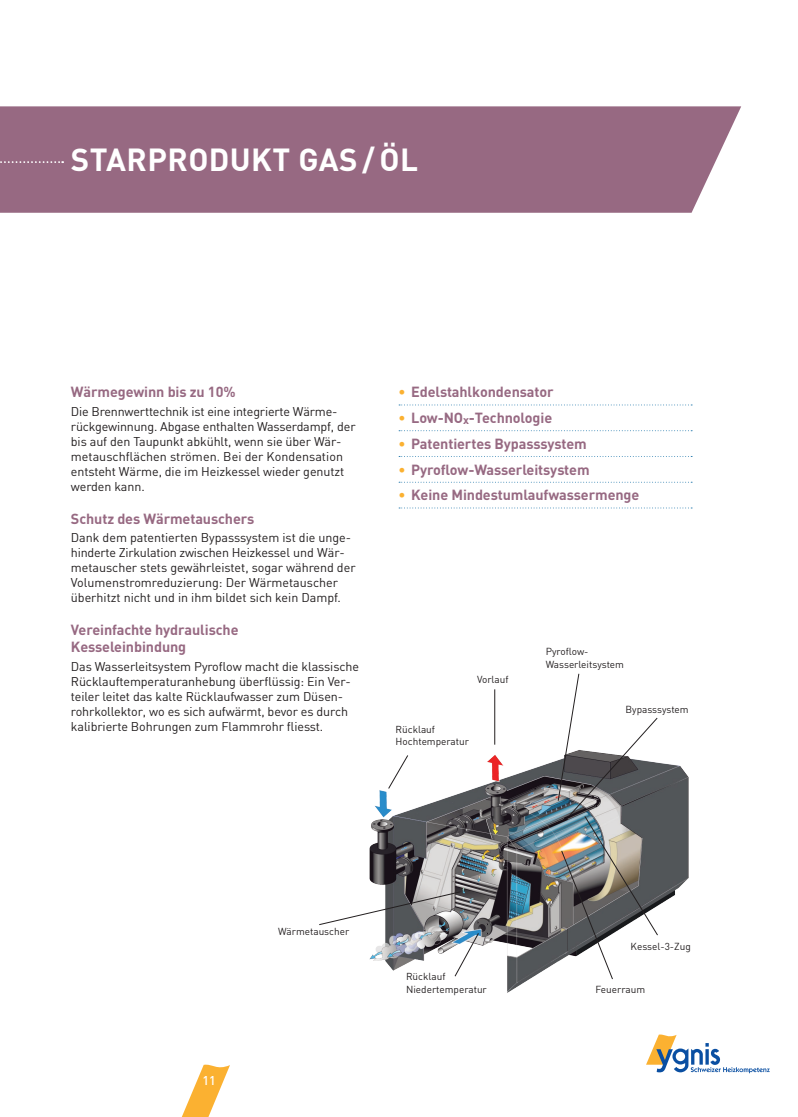
<style>
.page{position:relative;width:798px;height:1117px;background:#fff}
.page>*{position:absolute;margin:0;border:0;box-sizing:border-box;transform-origin:0 0}
.t1{font:700 31.25px "DIN";letter-spacing:.015em;color:#fff}
.t2{font:700 14.38px/17.5px "DIN";letter-spacing:-.005em;color:#976982}
.t3{font:12.5px/15px "DIN";letter-spacing:-.005em;color:#231f20}
.t4{font:500 12.5px "DIN";color:#fff}
.t5{font:10px/12.5px "DIN";color:#231f20}
.s1{color:#fbb131}
</style>
<div class="page">
<svg style="left:182px;top:1064px;width:48px;height:52px"></svg>
<svg style="left:646px;top:1034px;width:123px;height:38px"></svg>
<div style="left:0;top:106px;width:741px;height:107px;background:#976982"></div>
<svg style="left:399px;top:404px;width:293px;height:1px"></svg>
<svg style="left:399px;top:430px;width:293px;height:1px"></svg>
<svg style="left:399px;top:456px;width:293px;height:1px"></svg>
<svg style="left:399px;top:481px;width:293px;height:1px"></svg>
<svg style="left:399px;top:507px;width:293px;height:1px"></svg>
<svg style="left:0;top:161px;width:63px;height:2px"></svg>
<img style="left:369px;top:755px;width:320px;height:238px">
<svg style="left:387px;top:755px;width:21px;height:34px"></svg>
<svg style="left:319px;top:890px;width:142px;height:35px"></svg>
<svg style="left:454px;top:932px;width:25px;height:44px"></svg>
<svg style="left:557px;top:673px;width:101px;height:306px"></svg>
<hr style="left:494px;top:689px;width:1px;height:55px;background:#231f20">
<h1 class="t1" style="left:71px;top:140px;width:348px">STARPRODUKT GAS /ÖL</h1>
<p class="t2" style="left:71px;top:383px;width:166px">Wärmegewinn bis zu 10%</p>
<p class="t3" style="left:71px;top:403px;width:286px">Die Brennwerttechnik ist eine integrierte Wärme&shy;rückgewinnung. Abgase enthalten Wasserdampf, der bis auf den Taupunkt abkühlt, wenn sie über Wär&shy;metauschflächen strömen. Bei der Kondensation entsteht Wärme, die im Heizkessel wieder genutzt werden kann.</p>
<p class="t2" style="left:71px;top:509px;width:185px">Schutz des Wärmetauschers</p>
<p class="t3" style="left:71px;top:529px;width:286px">Dank dem patentierten Bypasssystem ist die unge&shy;hinderte Zirkulation zwischen Heizkessel und Wär&shy;metauscher stets gewährleistet, sogar während der Volumenstromreduzierung: Der Wärmetauscher überhitzt nicht und in ihm bildet sich kein Dampf.</p>
<p class="t2" style="left:71px;top:620px;width:169px">Vereinfachte hydraulische<br>Kesseleinbindung</p>
<p class="t3" style="left:71px;top:658px;width:289px">Das Wasserleitsystem Pyroflow macht die klassische Rücklauftemperaturanhebung überflüssig: Ein Ver&shy;teiler leitet das kalte Rücklaufwasser zum Düsen&shy;rohrkollektor, wo es sich aufwärmt, bevor es durch kalibrierte Bohrungen zum Flammrohr fliesst.</p>
<p class="t2" style="left:398px;top:383px;width:156px"><span class="s1">•</span> Edelstahlkondensator</p>
<p class="t2" style="left:398px;top:408px;width:155px"><span class="s1">•</span> Low-NO<sub>x</sub>-Technologie</p>
<p class="t2" style="left:398px;top:434px;width:190px"><span class="s1">•</span> Patentiertes Bypasssystem</p>
<p class="t2" style="left:398px;top:460px;width:192px"><span class="s1">•</span> Pyroflow-Wasserleitsystem</p>
<p class="t2" style="left:398px;top:486px;width:242px"><span class="s1">•</span> Keine Mindestumlaufwassermenge</p>
<p class="t5" style="left:477px;top:672px;width:33px">Vorlauf</p>
<p class="t5" style="left:395px;top:722px;width:75px">Rücklauf<br>Hochtemperatur</p>
<p class="t5" style="left:545px;top:645px;width:80px">Pyroflow-<br>Wasserleitsystem</p>
<p class="t5" style="left:625px;top:703px;width:65px">Bypasssystem</p>
<p class="t4" style="left:202px;top:1071px;width:15px">11</p>
<p class="t5" style="left:278px;top:924px;width:73px">Wärmetauscher</p>
<p class="t5" style="left:406px;top:969px;width:82px">Rücklauf<br>Niedertemperatur</p>
<p class="t5" style="left:630px;top:939px;width:62px">Kessel-3-Zug</p>
<p class="t5" style="left:595px;top:982px;width:51px">Feuerraum</p>
</div>
